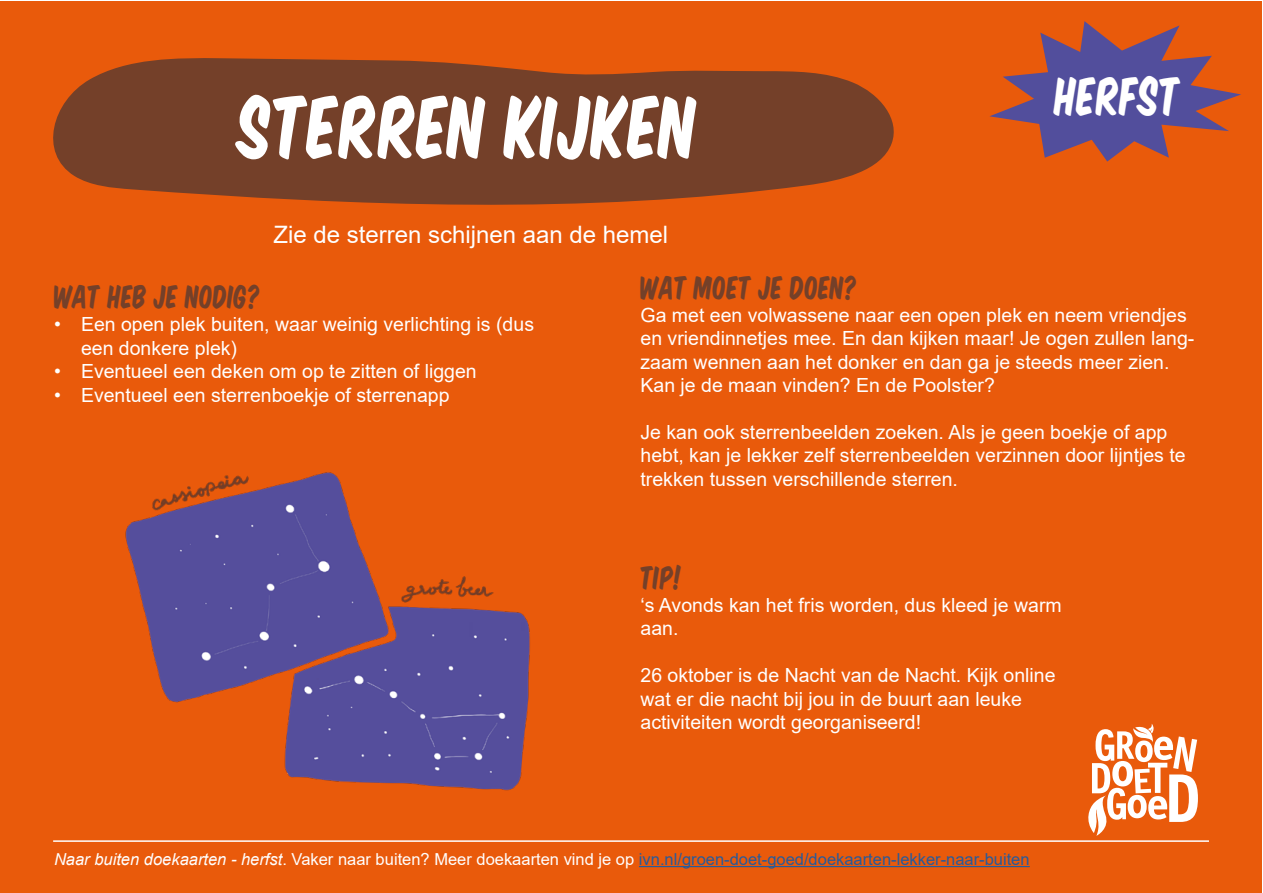
<style>
.page{position:relative;width:1263px;height:893px;background:#fff}
.page>*{position:absolute;margin:0;border:0;box-sizing:border-box;transform-origin:0 0}
.t1{font:81px "VTC Super Market Sale";color:#fff}
.t2{font:49.5px "VTC Super Market Sale";color:#fff}
.t3{font:30px "VTC Super Market Sale";color:#744029}
.t4{font:24px "Arial";color:#fff}
.t5{font:19.5px/23.4px "Arial";color:#fff}
.t6{font:16.5px "Arial";color:#275b9b}
.s1{font-style:italic;color:#fff}
.s2{color:#fff}
</style>
<div class="page">
<div style="left:1px;top:1px;width:1261px;height:891px;background:#e95a0b"></div>
<svg style="left:53px;top:58px;width:841px;height:147px;background:#854324"></svg>
<svg style="left:989px;top:21px;width:252px;height:141px"></svg>
<img style="left:125px;top:472px;width:405px;height:319px">
<svg style="left:1088px;top:724px;width:110px;height:112px"></svg>
<hr style="left:639px;top:866px;width:391px;height:1px;background:#275b9b">
<hr style="left:53px;top:840px;width:1156px;height:2px;background:#fff">
<h1 class="t1" style="left:240px;top:84px;width:460px">STERREN KIJKEN</h1>
<p class="t4" style="left:273px;top:218px;width:396px">Zie de sterren schijnen aan de hemel</p>
<h2 class="t2" style="left:1055px;top:70px;width:128px">HERFST</h2>
<h3 class="t3" style="left:54px;top:281px;width:209px">WAT HEB JE NODIG?</h3>
<p class="t5" style="left:81px;top:313px;width:455px;text-indent:-27px">• Een open plek buiten, waar weinig verlichting is (dus een donkere plek)</p>
<p class="t5" style="left:54px;top:360px;width:424px">• Eventueel een deken om op te zitten of liggen</p>
<p class="t5" style="left:54px;top:383px;width:397px">• Eventueel een sterrenboekje of sterrenapp</p>
<h3 class="t3" style="left:640px;top:271px;width:219px">WAT MOET JE DOEN?</h3>
<p class="t5" style="left:640px;top:303px;width:555px">Ga met een volwassene naar een open plek en neem vriendjes en vriendinnetjes mee. En dan kijken maar! Je ogen zullen lang&shy;zaam wennen aan het donker en dan ga je steeds meer zien.<br>Kan je de maan vinden? En de Poolster?</p>
<p class="t5" style="left:640px;top:420px;width:547px">Je kan ook sterrenbeelden zoeken. Als je geen boekje of app hebt, kan je lekker zelf sterrenbeelden verzinnen door lijntjes te trekken tussen verschillende sterren.</p>
<h3 class="t3" style="left:640px;top:561px;width:43px">TIP!</h3>
<p class="t5" style="left:640px;top:593px;width:423px">‘s Avonds kan het fris worden, dus kleed je warm aan.</p>
<p class="t5" style="left:640px;top:663px;width:417px">26 oktober is de Nacht van de Nacht. Kijk online wat er die nacht bij jou in de buurt aan leuke activiteiten wordt georganiseerd!</p>
<p class="t6" style="left:54px;top:848px;width:977px"><span class="s1">Naar buiten doekaarten - herfst</span><span class="s2">. Vaker naar buiten? Meer doekaarten vind je op</span> ivn.nl/groen-doet-goed/doekaarten-lekker-naar-buiten</p>
</div>
